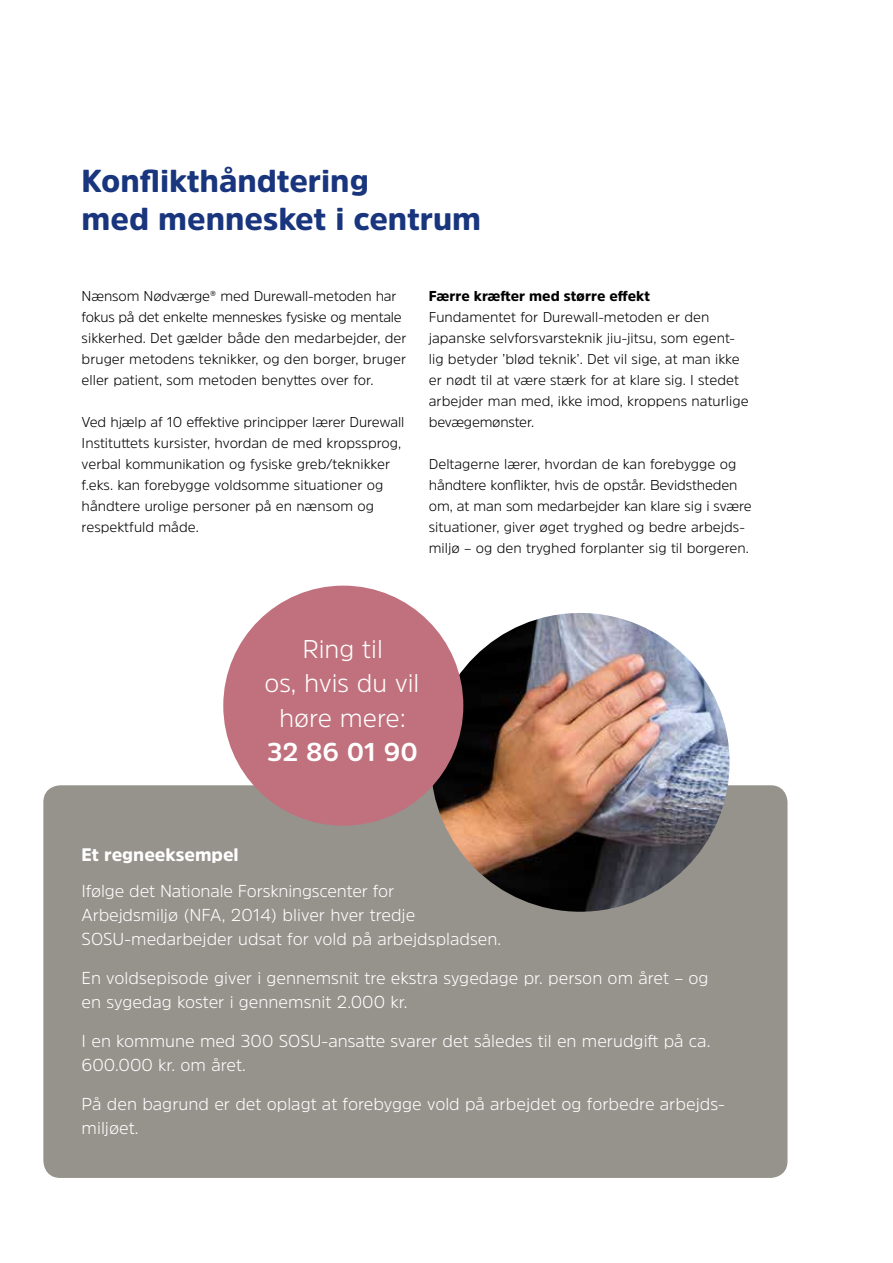
<style>
.page{position:relative;width:893px;height:1263px;background:#fff}
.page>*{position:absolute;margin:0;border:0;box-sizing:border-box;transform-origin:0 0}
.t1{font:900 31.5px/37.8px "Amsi Pro";color:#18357d}
.t2{font:300 25.65px/34.7px "Amsi Pro";color:#fff;text-align:center}
.t3{font:700 25.65px "Amsi Pro";color:#fff}
.t4{font:900 18px "Amsi Pro";color:#fff}
.t5{font:300 17.25px/24px "Amsi Pro";color:#fff}
.t6{font:300 14.25px/21px "Amsi Pro";color:#000}
.t7{font:900 14.25px "Amsi Pro";color:#000}
</style>
<div class="page">
<div style="left:43px;top:785px;width:744px;height:393px;background:#96928c;border-radius:17px"></div>
<img style="left:431px;top:613px;width:299px;height:299px;border-radius:149px">
<div style="left:223px;top:586px;width:240px;height:240px;background:#c1717d;border-radius:50%"></div>
<h1 class="t1" style="left:82px;top:161px;width:401px">Konflikthåndtering<br>med mennesket i centrum</h1>
<p class="t6" style="left:82px;top:285px;width:326px">Nænsom Nødværge® med Durewall-metoden har fokus på det enkelte menneskes fysiske og mentale sikkerhed. Det gælder både den medarbejder, der bruger metodens teknikker, og den borger, bruger eller patient, som metoden benyttes over for.</p>
<p class="t6" style="left:82px;top:411px;width:324px">Ved hjælp af 10 effektive principper lærer Durewall Instituttets kursister, hvordan de med kropssprog, verbal kommunikation og fysiske greb/teknikker f.eks. kan forebygge voldsomme situationer og håndtere urolige personer på en nænsom og respektfuld måde.</p>
<p class="t7" style="left:429px;top:286px;width:223px">Færre kræfter med større effekt</p>
<p class="t6" style="left:429px;top:306px;width:321px">Fundamentet for Durewall-metoden er den japanske selvforsvarsteknik jiu-jitsu, som egent&shy;lig betyder ’blød teknik’. Det vil sige, at man ikke er nødt til at være stærk for at klare sig. I stedet arbejder man med, ikke imod, kroppens naturlige bevægemønster.</p>
<p class="t6" style="left:429px;top:453px;width:324px">Deltagerne lærer, hvordan de kan forebygge og håndtere konflikter, hvis de opstår. Bevidstheden om, at man som medarbejder kan klare sig i svære situationer, giver øget tryghed og bedre arbejds&shy;miljø – og den tryghed forplanter sig til borgeren.</p>
<h2 class="t2" style="left:264px;top:630px;width:156px">Ring til<br>os, hvis du vil høre mere:</h2>
<h2 class="t3" style="left:267px;top:735px;width:152px">32 86 01 90</h2>
<p class="t4" style="left:82px;top:842px;width:159px">Et regneeksempel</p>
<p class="t5" style="left:82px;top:878px;width:421px">Ifølge det Nationale Forskningscenter for<br>Arbejdsmiljø (NFA, 2014) bliver hver tredje<br>SOSU-medarbejder udsat for vold på arbejdspladsen.</p>
<p class="t5" style="left:82px;top:965px;width:628px">En voldsepisode giver i gennemsnit tre ekstra sygedage pr. person om året – og en sygedag koster i gennemsnit 2.000 kr.</p>
<p class="t5" style="left:82px;top:1028px;width:630px">I en kommune med 300 SOSU-ansatte svarer det således til en merudgift på ca.<br>600.000 kr. om året.</p>
<p class="t5" style="left:82px;top:1091px;width:645px">På den bagrund er det oplagt at forebygge vold på arbejdet og forbedre arbejds&shy;miljøet.</p>
</div>
